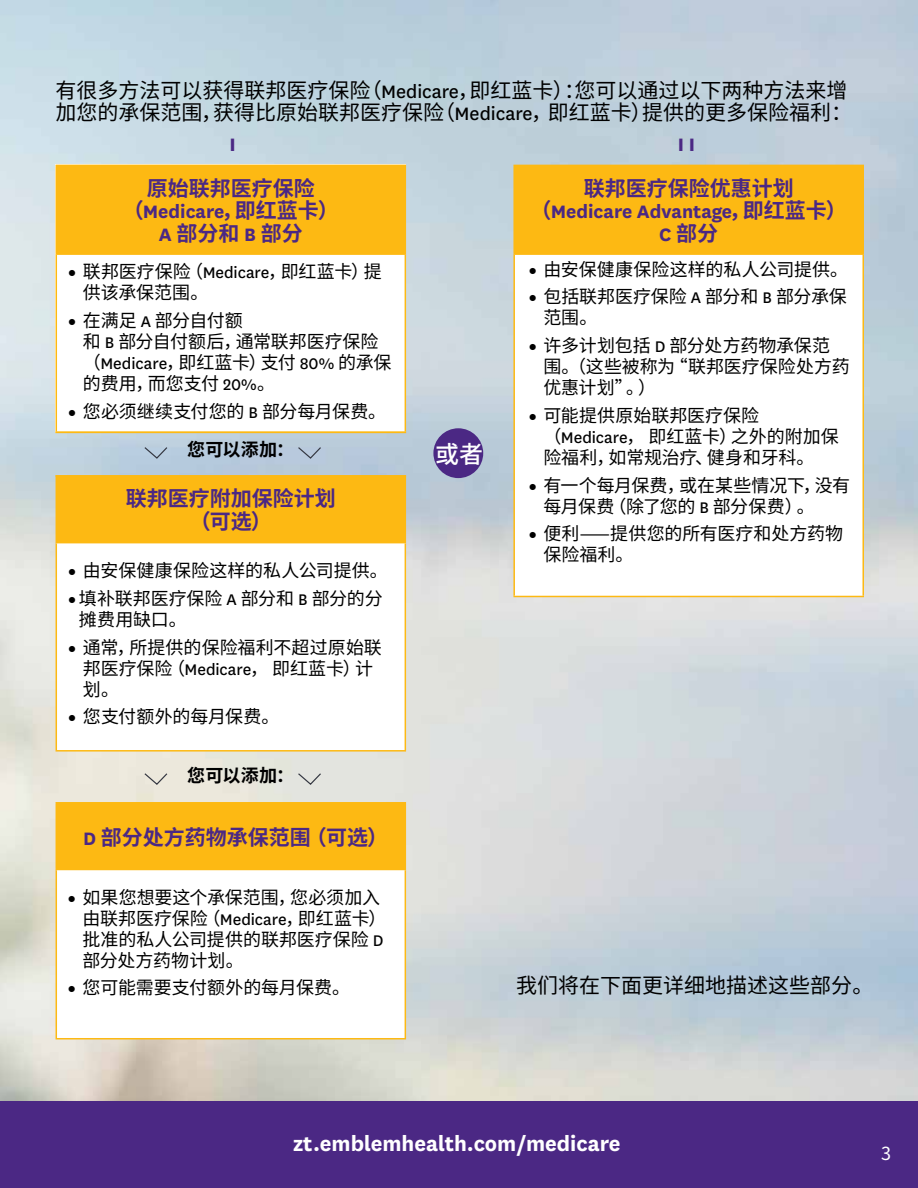
<style>
.page{position:relative;width:918px;height:1188px;background:#fff}
.page>*{position:absolute;margin:0;border:0;box-sizing:border-box;transform-origin:0 0}
.t1{font:700 24px "National";color:#fff}
.t2{font:500 24px "Noto Sans CJ Ksc";color:#fff}
.t3{font:21px/22.5px "Noto Sans CJ Ksc";color:#000}
.t4{font:700 21px/22.5px "Noto Sans CJ Ksc";color:#4b2884;text-align:center}
.t5{font:800 21px "National";color:#4b2884}
.t6{font:18px/21px "Noto Sans CJ Ksc";letter-spacing:-.005em;color:#000}
.t7{font:700 18px "Noto Sans CJ Ksc";letter-spacing:.01em;color:#000}
.t8{font:18px "Noto Sans CJ Ksc";color:#fff}
.s1{font-family:"National"}
.s2{font-family:"National";font-weight:900}
</style>
<div class="page">
<img style="left:0;top:0;width:918px;height:1101px">
<div style="left:56px;top:165px;width:349px;height:89px;background:#fdb913"></div>
<div style="left:56px;top:254px;width:349px;height:178px;background:#fff"></div>
<hr style="left:56px;top:165px;width:350px;height:1px;background:#fdb913">
<hr style="left:405px;top:166px;width:1px;height:87px;background:#fdb913">
<hr style="left:56px;top:255px;width:1px;height:177px;background:#fdb913">
<hr style="left:56px;top:253px;width:350px;height:2px;background:#fdb913">
<hr style="left:405px;top:255px;width:1px;height:177px;background:#fdb913">
<div style="left:56px;top:803px;width:349px;height:66px;background:#fdb913"></div>
<div style="left:56px;top:869px;width:349px;height:170px;background:#fff"></div>
<hr style="left:56px;top:802px;width:350px;height:2px;background:#fdb913">
<hr style="left:405px;top:804px;width:1px;height:65px;background:#fdb913">
<hr style="left:56px;top:870px;width:1px;height:168px;background:#fdb913">
<hr style="left:56px;top:869px;width:350px;height:1px;background:#fdb913">
<hr style="left:405px;top:870px;width:1px;height:168px;background:#fdb913">
<hr style="left:56px;top:1038px;width:350px;height:1px;background:#fdb913">
<div style="left:0;top:1101px;width:918px;height:87px;background:#4b2884"></div>
<div style="left:56px;top:476px;width:349px;height:67px;background:#fdb913"></div>
<div style="left:56px;top:543px;width:349px;height:208px;background:#fff"></div>
<hr style="left:405px;top:477px;width:1px;height:65px;background:#fdb913">
<hr style="left:56px;top:543px;width:1px;height:207px;background:#fdb913">
<hr style="left:56px;top:542px;width:350px;height:1px;background:#fdb913">
<hr style="left:405px;top:543px;width:1px;height:207px;background:#fdb913">
<hr style="left:56px;top:750px;width:350px;height:2px;background:#fdb913">
<div style="left:514px;top:165px;width:349px;height:89px;background:#fdb913"></div>
<div style="left:514px;top:254px;width:349px;height:342px;background:#fff"></div>
<hr style="left:513px;top:166px;width:2px;height:87px;background:#fdb913">
<hr style="left:513px;top:165px;width:351px;height:1px;background:#fdb913">
<hr style="left:862px;top:166px;width:2px;height:87px;background:#fdb913">
<hr style="left:513px;top:255px;width:2px;height:341px;background:#fdb913">
<hr style="left:513px;top:253px;width:351px;height:2px;background:#fdb913">
<hr style="left:862px;top:255px;width:2px;height:341px;background:#fdb913">
<hr style="left:513px;top:596px;width:351px;height:1px;background:#fdb913">
<svg style="left:143px;top:772px;width:26px;height:14px"></svg>
<svg style="left:297px;top:772px;width:25px;height:14px"></svg>
<div style="left:433px;top:428px;width:50px;height:50px;background:#4b2884;border-radius:50%"></div>
<hr style="left:56px;top:432px;width:350px;height:1px;background:#fdb913">
<hr style="left:56px;top:475px;width:350px;height:2px;background:#fdb913">
<svg style="left:143px;top:446px;width:26px;height:14px"></svg>
<svg style="left:297px;top:446px;width:25px;height:14px"></svg>
<p class="t3" style="left:56px;top:79px;width:798px">有很多方法可以获得联邦医疗保险（<span class="s1">Medicare</span>，即红蓝卡）：您可以通过以下两种方法来增加您的承保范围，获得比原始联邦医疗保险（<span class="s1">Medicare</span>，即红蓝卡）提供的更多保险福利：</p>
<p class="t5" style="left:230px;top:129px;width:8px">I</p>
<h3 class="t4" style="left:123px;top:177px;width:218px">原始联邦医疗保险（<span class="s1">Medicare</span>，即红蓝卡）<br><span class="s1">A</span> 部分和 <span class="s1">B</span> 部分</h3>
<p class="t6" style="left:83px;top:262px;width:300px;text-indent:-14px"><span class="s2">•</span> 联邦医疗保险（<span class="s1">Medicare</span>，即红蓝卡）提供该承保范围。</p>
<p class="t6" style="left:83px;top:310px;width:310px;text-indent:-14px"><span class="s2">•</span> 在满足 <span class="s1">A</span> 部分自付额<br>和 <span class="s1">B</span> 部分自付额后，通常联邦医疗保险（<span class="s1">Medicare</span>，即红蓝卡）支付 <span class="s1">80%</span> 的承保的费用，而您支付 <span class="s1">20%</span>。</p>
<p class="t6" style="left:69px;top:401px;width:319px"><span class="s2">•</span> 您必须继续支付您的 <span class="s1">B</span> 部分每月保费。</p>
<p class="t7" style="left:187px;top:439px;width:108px">您可以添加：</p>
<h3 class="t4" style="left:126px;top:488px;width:212px">联邦医疗附加保险计划（可选）</h3>
<p class="t6" style="left:69px;top:560px;width:321px"><span class="s2">•</span> 由安保健康保险这样的私人公司提供。</p>
<p class="t6" style="left:79px;top:588px;width:305px;text-indent:-10px"><span class="s2">•</span> 填补联邦医疗保险 <span class="s1">A</span> 部分和 <span class="s1">B</span> 部分的分摊费用缺口。</p>
<p class="t6" style="left:83px;top:637px;width:300px;text-indent:-14px"><span class="s2">•</span> 通常，所提供的保险福利不超过原始联邦医疗保险（<span class="s1">Medicare</span>，即红蓝卡）计划。</p>
<p class="t6" style="left:69px;top:707px;width:212px"><span class="s2">•</span> 您支付额外的每月保费。</p>
<p class="t5" style="left:678px;top:129px;width:19px">I I</p>
<h3 class="t4" style="left:531px;top:177px;width:318px">联邦医疗保险优惠计划（<span class="s1">Medicare Advantage</span>，即红蓝卡）<br><span class="s1">C</span> 部分</h3>
<p class="t6" style="left:529px;top:259px;width:321px"><span class="s2">•</span> 由安保健康保险这样的私人公司提供。</p>
<p class="t6" style="left:543px;top:287px;width:305px;text-indent:-14px"><span class="s2">•</span> 包括联邦医疗保险 <span class="s1">A</span> 部分和 <span class="s1">B</span> 部分承保范围。</p>
<p class="t6" style="left:543px;top:335px;width:308px;text-indent:-14px"><span class="s2">•</span> 许多计划包括 <span class="s1">D</span> 部分处方药物承保范围。（这些被称为“联邦医疗保险处方药优惠计划”。）</p>
<p class="t6" style="left:543px;top:405px;width:297px;text-indent:-14px"><span class="s2">•</span> 可能提供原始联邦医疗保险（<span class="s1">Medicare</span>，即红蓝卡）之外的附加保险福利，如常规治疗、健身和牙科。</p>
<p class="t6" style="left:543px;top:475px;width:308px;text-indent:-14px"><span class="s2">•</span> 有一个每月保费，或在某些情况下，没有每月保费（除了您的 <span class="s1">B</span> 部分保费）。</p>
<p class="t6" style="left:543px;top:524px;width:301px;text-indent:-14px"><span class="s2">•</span> 便利——提供您的所有医疗和处方药物保险福利。</p>
<p class="t2" style="left:435px;top:440px;width:49px">或者</p>
<p class="t7" style="left:187px;top:765px;width:108px">您可以添加：</p>
<h3 class="t4" style="left:83px;top:826px;width:307px"><span class="s1">D</span> 部分处方药物承保范围 （可选）</h3>
<p class="t6" style="left:83px;top:887px;width:305px;text-indent:-14px"><span class="s2">•</span> 如果您想要这个承保范围，您必须加入由联邦医疗保险（<span class="s1">Medicare</span>，即红蓝卡）批准的私人公司提供的联邦医疗保险 <span class="s1">D</span>部分处方药物计划。</p>
<p class="t6" style="left:68px;top:978px;width:283px"><span class="s2">•</span> 您可能需要支付额外的每月保费。</p>
<p class="t3" style="left:516px;top:975px;width:359px">我们将在下面更详细地描述这些部分。</p>
<h1 class="t1" style="left:293px;top:1127px;width:329px">zt.emblemhealth.com/medicare</h1>
<p class="t8" style="left:881px;top:1143px;width:11px">3</p>
</div>
